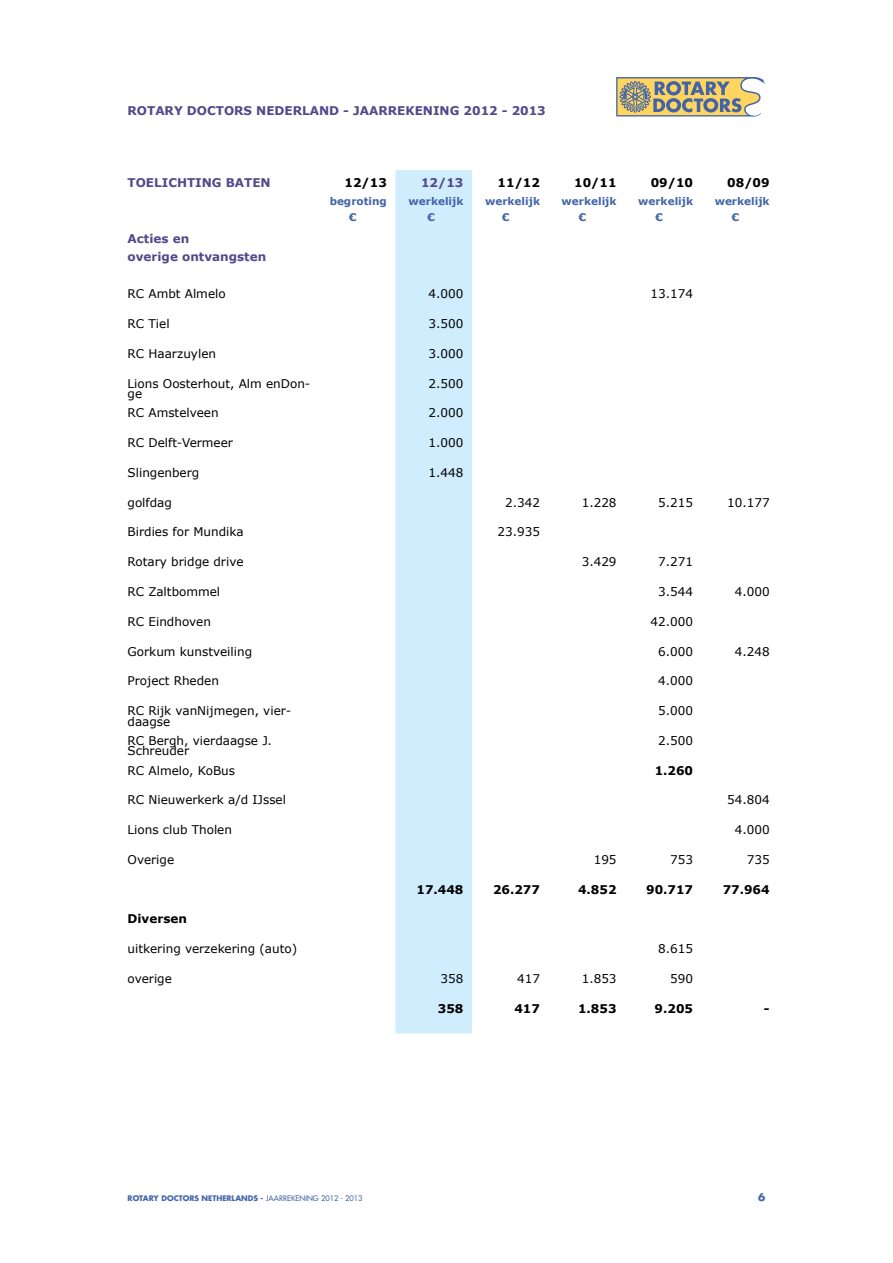
<style>
.page{position:relative;width:893px;height:1263px;background:#fff}
.page>*{position:absolute;margin:0;border:0;box-sizing:border-box;transform-origin:0 0}
.t1{font:12px/10.5px "Verdana";color:#000}
.t2{font:700 12px/18px "Verdana";color:#54488a}
.t3{font:700 12px "Verdana";color:#000}
.t4{font:700 10.5px "Verdana";color:#4365a7}
.t5{font:700 10.5px "Futura";color:#4365a7}
.t6{font:700 7.5px "Futura";color:#4365a7}
.s1{font-weight:400}
</style>
<div class="page">
<svg style="left:616px;top:77px;width:149px;height:40px"></svg>
<div style="left:395px;top:170px;width:77px;height:863px;background:#d0edfd"></div>
<p class="t2" style="left:128px;top:101px;width:202px">Rotary Doctors Nederland</p>
<p class="t2" style="left:343px;top:101px;width:204px">- JAARREKENING 2012 - 2013</p>
<p class="t2" style="left:128px;top:173px;width:117px">Toelichtin G BATE</p>
<p class="t2" style="left:261px;top:173px;width:12px">N</p>
<p class="t3" style="left:345px;top:174px;width:44px">12/13</p>
<p class="t2" style="left:421px;top:173px;width:44px">12/13</p>
<p class="t3" style="left:498px;top:174px;width:44px">11/12</p>
<p class="t3" style="left:574px;top:174px;width:44px">10/11</p>
<p class="t3" style="left:651px;top:174px;width:44px">09/10</p>
<p class="t3" style="left:727px;top:174px;width:44px">08/09</p>
<p class="t4" style="left:330px;top:194px;width:59px">begroting</p>
<p class="t4" style="left:409px;top:194px;width:56px">werkelijk</p>
<p class="t4" style="left:485px;top:194px;width:56px">werkelijk</p>
<p class="t4" style="left:562px;top:194px;width:56px">werkelijk</p>
<p class="t4" style="left:638px;top:194px;width:56px">werkelijk</p>
<p class="t4" style="left:715px;top:194px;width:56px">werkelijk</p>
<p class="t4" style="left:349px;top:209px;width:9px">€</p>
<p class="t4" style="left:428px;top:209px;width:9px">€</p>
<p class="t4" style="left:502px;top:209px;width:9px">€</p>
<p class="t4" style="left:579px;top:209px;width:9px">€</p>
<p class="t4" style="left:655px;top:209px;width:9px">€</p>
<p class="t4" style="left:732px;top:209px;width:9px">€</p>
<p class="t2" style="left:128px;top:229px;width:140px">Acties en<br>overige ontvangsten</p>
<p class="t1" style="left:128px;top:289px;width:100px">RC Ambt Almelo</p>
<p class="t1" style="left:429px;top:289px;width:36px">4.000</p>
<p class="t1" style="left:651px;top:289px;width:44px">13.174</p>
<p class="t1" style="left:128px;top:318px;width:44px">RC Tiel</p>
<p class="t1" style="left:429px;top:318px;width:36px">3.500</p>
<p class="t1" style="left:128px;top:348px;width:90px">RC Haarzuylen</p>
<p class="t1" style="left:429px;top:348px;width:36px">3.000</p>
<p class="t1" style="left:128px;top:378px;width:184px">Lions Oosterhout, Alm enDon&shy;ge</p>
<p class="t1" style="left:429px;top:378px;width:36px">2.500</p>
<p class="t1" style="left:128px;top:408px;width:93px">RC Amstelveen</p>
<p class="t1" style="left:429px;top:408px;width:36px">2.000</p>
<p class="t1" style="left:128px;top:437px;width:107px">RC Delft-Vermeer</p>
<p class="t1" style="left:429px;top:437px;width:36px">1.000</p>
<p class="t1" style="left:128px;top:467px;width:73px">Slingenberg</p>
<p class="t1" style="left:429px;top:467px;width:36px">1.448</p>
<p class="t1" style="left:128px;top:497px;width:46px">golfdag</p>
<p class="t1" style="left:505px;top:497px;width:36px">2.342</p>
<p class="t1" style="left:582px;top:497px;width:36px">1.228</p>
<p class="t1" style="left:658px;top:497px;width:36px">5.215</p>
<p class="t1" style="left:727px;top:497px;width:44px">10.177</p>
<p class="t1" style="left:128px;top:527px;width:118px">Birdies for Mundika</p>
<p class="t1" style="left:497px;top:527px;width:44px">23.935</p>
<p class="t1" style="left:128px;top:556px;width:117px">Rotary bridge drive</p>
<p class="t1" style="left:582px;top:556px;width:36px">3.429</p>
<p class="t1" style="left:658px;top:556px;width:36px">7.271</p>
<p class="t1" style="left:128px;top:586px;width:94px">RC Zaltbommel</p>
<p class="t1" style="left:658px;top:586px;width:36px">3.544</p>
<p class="t1" style="left:735px;top:586px;width:36px">4.000</p>
<p class="t1" style="left:128px;top:616px;width:85px">RC Eindhoven</p>
<p class="t1" style="left:651px;top:616px;width:44px">42.000</p>
<p class="t1" style="left:128px;top:646px;width:126px">Gorkum kunstveiling</p>
<p class="t1" style="left:658px;top:646px;width:36px">6.000</p>
<p class="t1" style="left:735px;top:646px;width:36px">4.248</p>
<p class="t1" style="left:128px;top:675px;width:93px">Project Rheden</p>
<p class="t1" style="left:658px;top:675px;width:36px">4.000</p>
<p class="t1" style="left:128px;top:705px;width:165px">RC Rijk vanNijmegen, vier&shy;daagse</p>
<p class="t1" style="left:658px;top:705px;width:36px">5.000</p>
<p class="t1" style="left:128px;top:735px;width:146px">RC Bergh, vierdaagse J.<br>Schreuder</p>
<p class="t1" style="left:658px;top:735px;width:36px">2.500</p>
<p class="t1" style="left:128px;top:765px;width:109px">RC Almelo, KoBus</p>
<p class="t3" style="left:655px;top:762px;width:40px">1.260</p>
<p class="t1" style="left:128px;top:794px;width:160px">RC Nieuwerkerk a/d IJssel</p>
<p class="t1" style="left:727px;top:794px;width:44px">54.804</p>
<p class="t1" style="left:128px;top:824px;width:106px">Lions club Tholen</p>
<p class="t1" style="left:735px;top:824px;width:36px">4.000</p>
<p class="t1" style="left:128px;top:854px;width:48px">Overige</p>
<p class="t1" style="left:594px;top:854px;width:24px">195</p>
<p class="t1" style="left:670px;top:854px;width:24px">753</p>
<p class="t1" style="left:747px;top:854px;width:24px">735</p>
<p class="t3" style="left:416px;top:881px;width:48px">17.448</p>
<p class="t3" style="left:493px;top:881px;width:48px">26.277</p>
<p class="t3" style="left:578px;top:881px;width:40px">4.852</p>
<p class="t3" style="left:646px;top:881px;width:48px">90.717</p>
<p class="t3" style="left:723px;top:881px;width:48px">77.964</p>
<p class="t3" style="left:128px;top:910px;width:61px">Diversen</p>
<p class="t1" style="left:128px;top:943px;width:171px">uitkering verzekering (auto)</p>
<p class="t1" style="left:658px;top:943px;width:36px">8.615</p>
<p class="t1" style="left:128px;top:973px;width:46px">overige</p>
<p class="t1" style="left:441px;top:973px;width:24px">358</p>
<p class="t1" style="left:517px;top:973px;width:24px">417</p>
<p class="t1" style="left:582px;top:973px;width:36px">1.853</p>
<p class="t1" style="left:670px;top:973px;width:24px">590</p>
<p class="t3" style="left:438px;top:1000px;width:27px">358</p>
<p class="t3" style="left:514px;top:1000px;width:27px">417</p>
<p class="t3" style="left:578px;top:1000px;width:40px">1.853</p>
<p class="t3" style="left:655px;top:1000px;width:40px">9.205</p>
<p class="t3" style="left:764px;top:1000px;width:7px">-</p>
<p class="t6" style="left:128px;top:1193px;width:236px">ROTARY DOCTORS NETHERLANDS - <span class="s1">JAARREKENING 2012 - 2013</span></p>
<p class="t5" style="left:758px;top:1190px;width:9px">6</p>
</div>
